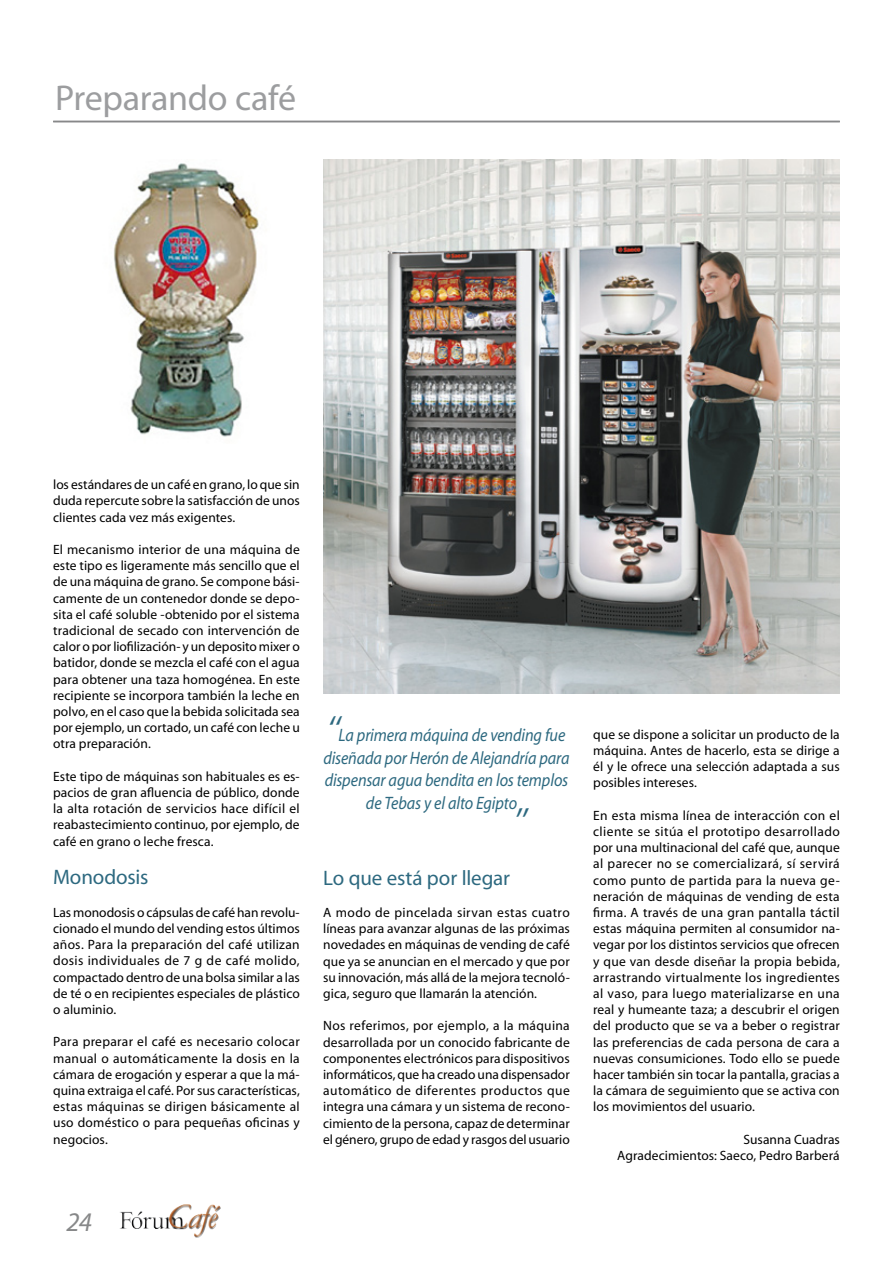
<style>
.page{position:relative;width:893px;height:1263px;background:#fff}
.page>*{position:absolute;margin:0;border:0;box-sizing:border-box;transform-origin:0 0}
.t1{font:36px "Myriad";letter-spacing:-.01em;color:#9c9d9f}
.Destacados{font:italic 36px "Myriad";color:#2d6980;scale:.9 1}
.t2{font:italic 27px "Myriad";color:#878889}
.Parrafo{font:21px "Myriad";letter-spacing:-.005em;color:#2d6980}
.Destacados-2{font:italic 18px/22.5px "Myriad";letter-spacing:-.005em;color:#2d6980;text-align:center;scale:.9 1}
.t3{font:13.5px/16.2px "Myriad";letter-spacing:.005em;color:#000;text-align:justify}
.s1{font-size:36px}
</style>
<div class="page">
<img style="left:120px;top:1204px;width:101px;height:34px">
<hr style="left:53px;top:121px;width:787px;height:1px;background:#878889">
<img style="left:323px;top:159px;width:517px;height:534px">
<img style="left:113px;top:163px;width:146px;height:274px">
<p class="t1" style="left:55px;top:80px;width:242px">Preparando café</p>
<p class="t3" style="left:53px;top:477px;width:248px">los estándares de un café en grano, lo que sin duda repercute sobre la satisfacción de unos clientes cada vez más exigentes.</p>
<p class="t3" style="left:53px;top:542px;width:248px">El mecanismo interior de una máquina de este tipo es ligeramente más sencillo que el de una máquina de grano. Se compone bási&shy;camente de un contenedor donde se depo&shy;sita el café soluble -obtenido por el sistema tradicional de secado con intervención de calor o por liofilización- y un deposito mixer o batidor, donde se mezcla el café con el agua para obtener una taza homogénea. En este recipiente se incorpora también la leche en polvo, en el caso que la bebida solicitada sea por ejemplo, un cortado, un café con leche u otra preparación.</p>
<p class="t3" style="left:53px;top:769px;width:248px">Este tipo de máquinas son habituales es es&shy;pacios de gran afluencia de público, donde la alta rotación de servicios hace difícil el reabastecimiento continuo, por ejemplo, de café en grano o leche fresca.</p>
<p class="Parrafo" style="left:53px;top:867px;width:97px">Monodosis</p>
<p class="t3" style="left:53px;top:905px;width:248px">Las monodosis o cápsulas de café han revolu&shy;cionado el mundo del vending estos últimos años. Para la preparación del café utilizan dosis individuales de 7 g de café molido, compactado dentro de una bolsa similar a las de té o en recipientes especiales de plástico o aluminio.</p>
<p class="t3" style="left:53px;top:1034px;width:248px">Para preparar el café es necesario colocar manual o automáticamente la dosis en la cámara de erogación y esperar a que la má&shy;quina extraiga el café. Por sus características, estas máquinas se dirigen básicamente al uso doméstico o para pequeñas oficinas y negocios.</p>
<h2 class="t2" style="left:67px;top:1208px;width:27px">24</h2>
<p class="Destacados-2" style="left:323px;top:724px;width:275px"><span class="s1">‘‘</span>La primera máquina de vending fue diseñada por Herón de Alejandría para dispensar agua bendita en los templos de Tebas y el alto Egipto</p>
<p class="Destacados" style="left:515px;top:802px;width:15px">’’</p>
<p class="Parrafo" style="left:323px;top:867px;width:188px">Lo que está por llegar</p>
<p class="t3" style="left:323px;top:905px;width:248px">A modo de pincelada sirvan estas cuatro líneas para avanzar algunas de las próximas novedades en máquinas de vending de café que ya se anuncian en el mercado y que por su innovación, más allá de la mejora tecnoló&shy;gica, seguro que llamarán la atención.</p>
<p class="t3" style="left:323px;top:1018px;width:248px">Nos referimos, por ejemplo, a la máquina desarrollada por un conocido fabricante de componentes electrónicos para dispositivos informáticos, que ha creado una dispensador automático de diferentes productos que integra una cámara y un sistema de recono&shy;cimiento de la persona, capaz de determinar el género, grupo de edad y rasgos del usuario</p>
<p class="t3" style="left:593px;top:727px;width:248px">que se dispone a solicitar un producto de la máquina. Antes de hacerlo, esta se dirige a él y le ofrece una selección adaptada a sus posibles intereses.</p>
<p class="t3" style="left:593px;top:808px;width:248px">En esta misma línea de interacción con el cliente se sitúa el prototipo desarrollado por una multinacional del café que, aunque al parecer no se comercializará, sí servirá como punto de partida para la nueva ge&shy;neración de máquinas de vending de esta firma. A través de una gran pantalla táctil estas máquina permiten al consumidor na&shy;vegar por los distintos servicios que ofrecen y que van desde diseñar la propia bebida, arrastrando virtualmente los ingredientes al vaso, para luego materializarse en una real y humeante taza; a descubrir el origen del producto que se va a beber o registrar las preferencias de cada persona de cara a nuevas consumiciones. Todo ello se puede hacer también sin tocar la pantalla, gracias a la cámara de seguimiento que se activa con los movimientos del usuario.</p>
<p class="t3" style="left:743px;top:1132px;width:98px">Susanna Cuadras</p>
<p class="t3" style="left:617px;top:1148px;width:224px">Agradecimientos: Saeco, Pedro Barberá</p>
</div>
